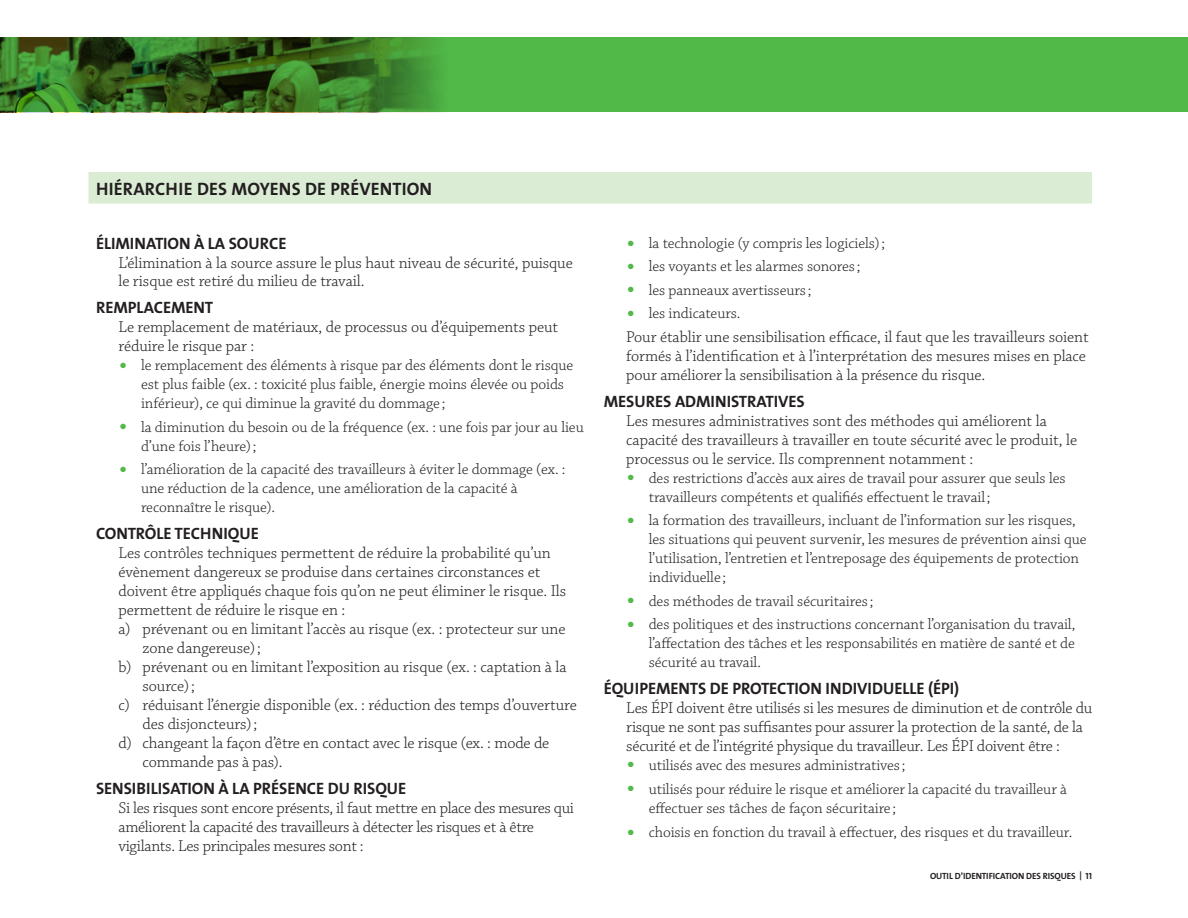
<style>
.page{position:relative;width:1188px;height:918px;background:#fff}
.page>*{position:absolute;margin:0;border:0;box-sizing:border-box;transform-origin:0 0}
.t1{font:18px "The Sans Bold Caps";letter-spacing:.01em;color:#231f20}
.t2{font:300 16.5px/18.9px "Chaparral Pro";letter-spacing:-.005em;color:#231f20}
.t3{font:700 16.5px "The Sans";color:#231f20}
.t4{font:300 15.75px/19px "Chaparral Pro";letter-spacing:-.005em;color:#231f20}
.t5{font:9px "The Sans Bold Caps";letter-spacing:-.01em;color:#231f20}
.s1{font-family:"The Sans Caps";font-weight:400;font-size:22.5px;color:#51b948}
</style>
<div class="page">
<div style="left:0;top:38px;width:1188px;height:74px;background:#51b948"></div>
<img style="left:0;top:38px;width:441px;height:74px">
<div style="left:88px;top:172px;width:1004px;height:32px;background:#dbecd4"></div>
<p class="t1" style="left:96px;top:173px;width:338px">H IÉRARCHIE DES MOYENS DE PRÉVENTION</p>
<p class="t3" style="left:96px;top:229px;width:192px">ÉLIMINATION À LA SOURCE</p>
<p class="t2" style="left:119px;top:254px;width:456px">L’élimination à la source assure le plus haut niveau de sécurité, puisque le risque est retiré du milieu de travail.</p>
<p class="t3" style="left:96px;top:294px;width:119px">REMPLACEMENT</p>
<p class="t2" style="left:119px;top:318px;width:441px">Le remplacement de matériaux, de processus ou d’équipements peut réduire le risque par :</p>
<p class="t4" style="left:141px;top:357px;width:434px;text-indent:-22px"><span class="s1">•</span> le remplacement des éléments à risque par des éléments dont le risque est plus faible (ex. : toxicité plus faible, énergie moins élevée ou poids inférieur), ce qui diminue la gravité du dommage ;</p>
<p class="t4" style="left:141px;top:418px;width:444px;text-indent:-22px"><span class="s1">•</span> la diminution du besoin ou de la fréquence (ex. : une fois par jour au lieu d’une fois l’heure);</p>
<p class="t4" style="left:141px;top:460px;width:426px;text-indent:-22px"><span class="s1">•</span> l’amélioration de la capacité des travailleurs à éviter le dommage (ex. : une réduction de la cadence, une amélioration de la capacité à reconnaître le risque).</p>
<p class="t3" style="left:96px;top:520px;width:164px">CONTRÔLE TECHNIQUE</p>
<p class="t2" style="left:119px;top:544px;width:434px">Les contrôles techniques permettent de réduire la probabilité qu’un</p>
<p class="t2" style="left:119px;top:563px;width:423px">évènement dangereux se produise dans certaines circonstances et</p>
<p class="t2" style="left:119px;top:582px;width:449px">doivent être appliqués chaque fois qu’on ne peut éliminer le risque. Ils</p>
<p class="t2" style="left:119px;top:601px;width:228px">permettent de réduire le risque en :</p>
<p class="t2" style="left:119px;top:620px;width:449px">a) prévenant ou en limitant l’accès au risque (ex. : protecteur sur une</p>
<p class="t2" style="left:143px;top:639px;width:120px">zone dangereuse);</p>
<p class="t2" style="left:119px;top:658px;width:450px">b) prévenant ou en limitant l’exposition au risque (ex. : captation à la</p>
<p class="t2" style="left:143px;top:677px;width:54px">source);</p>
<p class="t2" style="left:119px;top:696px;width:460px">c) réduisant l’énergie disponible (ex. : réduction des temps d’ouverture</p>
<p class="t2" style="left:143px;top:715px;width:116px">des disjoncteurs);</p>
<p class="t2" style="left:119px;top:734px;width:432px">d) changeant la façon d’être en contact avec le risque (ex. : mode de</p>
<p class="t2" style="left:143px;top:753px;width:142px">commande pas à pas).</p>
<p class="t3" style="left:96px;top:775px;width:312px">SENSIBILISATION À LA PRÉSENCE DU RISQUE</p>
<p class="t2" style="left:119px;top:799px;width:457px">Si les risques sont encore présents, il faut mettre en place des mesures qui améliorent la capacité des travailleurs à détecter les risques et à être vigilants. Les principales mesures sont :</p>
<p class="t4" style="left:626px;top:234px;width:260px"><span class="s1">•</span> la technologie (y compris les logiciels);</p>
<p class="t4" style="left:626px;top:258px;width:236px"><span class="s1">•</span> les voyants et les alarmes sonores;</p>
<p class="t4" style="left:626px;top:281px;width:187px"><span class="s1">•</span> les panneaux avertisseurs;</p>
<p class="t4" style="left:626px;top:305px;width:116px"><span class="s1">•</span> les indicateurs.</p>
<p class="t2" style="left:626px;top:328px;width:464px">Pour établir une sensibilisation efficace, il faut que les travailleurs soient formés à l’identification et à l’interprétation des mesures mises en place pour améliorer la sensibilisation à la présence du risque.</p>
<p class="t3" style="left:604px;top:387px;width:202px">MESURES ADMINISTRATIVES</p>
<p class="t2" style="left:626px;top:412px;width:452px">Les mesures administratives sont des méthodes qui améliorent la capacité des travailleurs à travailler en toute sécurité avec le produit, le processus ou le service. Ils comprennent notamment :</p>
<p class="t4" style="left:649px;top:469px;width:418px;text-indent:-22px"><span class="s1">•</span> des restrictions d’accès aux aires de travail pour assurer que seuls les travailleurs compétents et qualifiés effectuent le travail;</p>
<p class="t4" style="left:649px;top:511px;width:439px;text-indent:-22px"><span class="s1">•</span> la formation des travailleurs, incluant de l’information sur les risques, les situations qui peuvent survenir, les mesures de prévention ainsi que l’utilisation, l’entretien et l’entreposage des équipements de protection individuelle ;</p>
<p class="t4" style="left:626px;top:592px;width:249px"><span class="s1">•</span> des méthodes de travail sécuritaires;</p>
<p class="t4" style="left:649px;top:615px;width:428px;text-align:justify;text-indent:-22px"><span class="s1">•</span> des politiques et des instructions concernant l’organisation du travail, l’affectation des tâches et les responsabilités en matière de santé et de sécurité au travail.</p>
<p class="t3" style="left:604px;top:675px;width:357px">ÉQUIPEMENTS DE PROTECTION INDIVIDUELLE (ÉPI)</p>
<p class="t2" style="left:626px;top:699px;width:468px">Les ÉPI doivent être utilisés si les mesures de diminution et de contrôle du risque ne sont pas suffisantes pour assurer la protection de la santé, de la sécurité et de l’intégrité physique du travailleur. Les ÉPI doivent être :</p>
<p class="t4" style="left:626px;top:756px;width:281px"><span class="s1">•</span> utilisés avec des mesures administratives;</p>
<p class="t4" style="left:649px;top:780px;width:420px;line-height:19.5px;text-indent:-22px"><span class="s1">•</span> utilisés pour réduire le risque et améliorer la capacité du travailleur à effectuer ses tâches de façon sécuritaire ;</p>
<p class="t4" style="left:626px;top:824px;width:448px"><span class="s1">•</span> choisis en fonction du travail à effectuer, des risques et du travailleur.</p>
<p class="t5" style="left:930px;top:868px;width:163px">OUTIL D’IDENTIFICATION DES RISQUES | 11</p>
</div>
